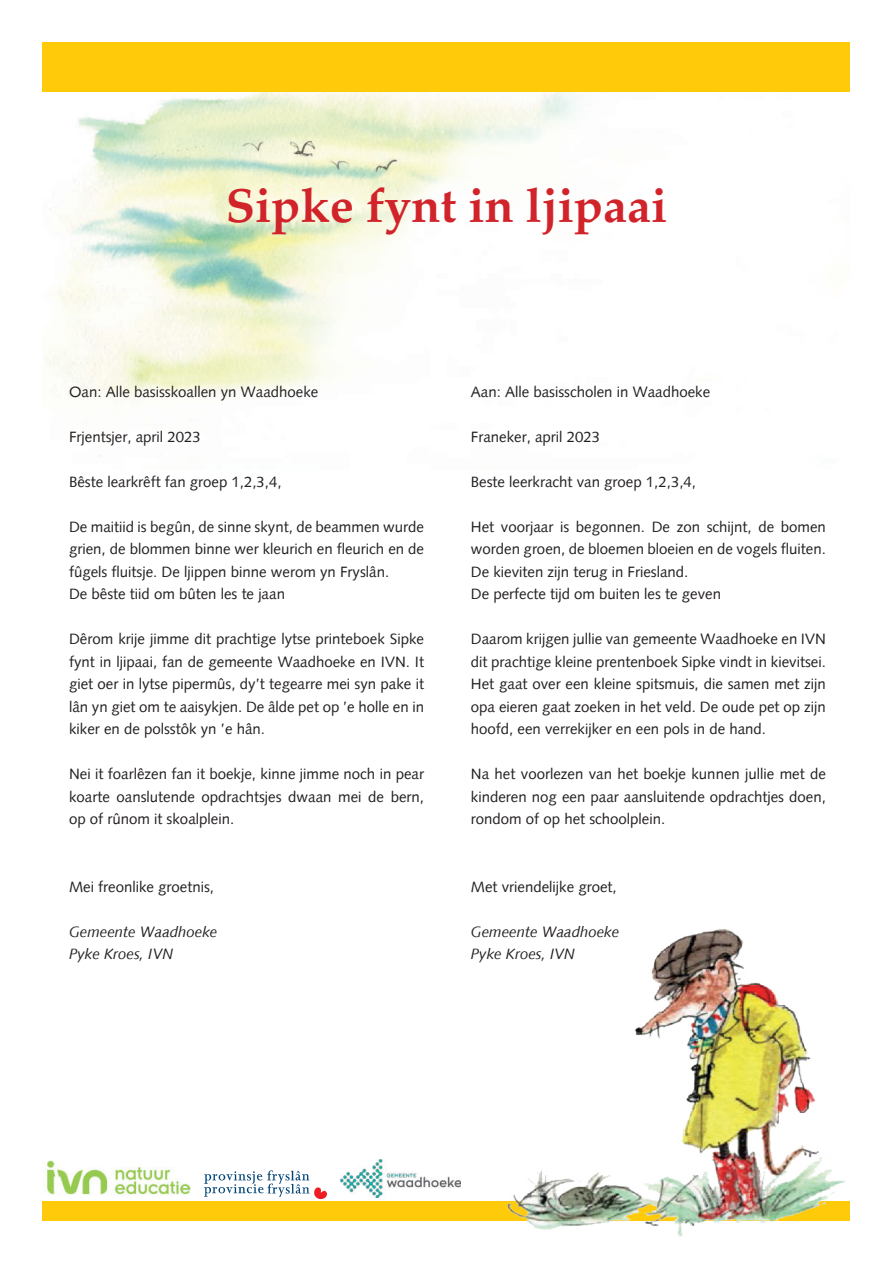
<style>
.page{position:relative;width:893px;height:1263px;background:#fff}
.page>*{position:absolute;margin:0;border:0;box-sizing:border-box;transform-origin:0 0}
.t1{font:700 48px "Palatino";color:#d1232a}
.t2{font:15px/22.5px "Syntax";color:#231f20;text-align:justify}
.t3{font:italic 15px/22.5px "Syntax";color:#231f20}
</style>
<div class="page">
<div style="left:43px;top:1200px;width:807px;height:20px;background:#feca0a"></div>
<img style="left:45px;top:92px;width:534px;height:365px">
<img style="left:480px;top:929px;width:370px;height:308px">
<div style="left:43px;top:43px;width:807px;height:49px;background:#feca0a"></div>
<img style="left:47px;top:1160px;width:143px;height:35px">
<svg style="left:204px;top:1170px;width:123px;height:29px"></svg>
<img style="left:341px;top:1159px;width:119px;height:39px">
<h1 class="t1" style="left:226px;top:165px;width:443px">Sipke fynt in ljipaai</h1>
<p class="t2" style="left:69px;top:381px;width:251px">Oan: Alle basisskoallen yn Waadhoeke</p>
<p class="t2" style="left:69px;top:426px;width:133px">Frjentsjer, april 2023</p>
<p class="t2" style="left:69px;top:471px;width:214px">Bêste learkrêft fan groep 1,2,3,4,</p>
<p class="t2" style="left:69px;top:516px;width:356px;text-align:left">De maitiid is begûn, de sinne skynt, de beammen wurde grien, de blommen binne wer kleurich en fleurich en de fûgels fluitsje. De ljippen binne werom yn Fryslân.<br>De bêste tiid om bûten les te jaan</p>
<p class="t2" style="left:69px;top:629px;width:356px">Dêrom krije jimme dit prachtige lytse printeboek Sipke fynt in ljipaai, fan de gemeente Waadhoeke en IVN. It giet oer in lytse pipermûs, dy’t tegearre mei syn pake it lân yn giet om te aaisykjen. De âlde pet op ’e holle en in kiker en de polsstôk yn ’e hân.</p>
<p class="t2" style="left:69px;top:764px;width:356px">Nei it foarlêzen fan it boekje, kinne jimme noch in pear koarte oanslutende opdrachtsjes dwaan mei de bern, op of rûnom it skoalplein.</p>
<p class="t2" style="left:69px;top:876px;width:147px">Mei freonlike groetnis,</p>
<p class="t3" style="left:69px;top:921px;width:150px">Gemeente Waadhoeke<br>Pyke Kroes, IVN</p>
<p class="t2" style="left:471px;top:381px;width:241px">Aan: Alle basisscholen in Waadhoeke</p>
<p class="t2" style="left:471px;top:426px;width:131px">Franeker, april 2023</p>
<p class="t2" style="left:471px;top:471px;width:227px">Beste leerkracht van groep 1,2,3,4,</p>
<p class="t2" style="left:471px;top:516px;width:356px;text-align:left">Het voorjaar is begonnen. De zon schijnt, de bomen worden groen, de bloemen bloeien en de vogels fluiten.<br>De kieviten zijn terug in Friesland.<br>De perfecte tijd om buiten les te geven</p>
<p class="t2" style="left:471px;top:629px;width:356px">Daarom krijgen jullie van gemeente Waadhoeke en IVN dit prachtige kleine prentenboek Sipke vindt in kievitsei.<br>Het gaat over een kleine spitsmuis, die samen met zijn opa eieren gaat zoeken in het veld. De oude pet op zijn hoofd, een verrekijker en een pols in de hand.</p>
<p class="t2" style="left:471px;top:764px;width:356px">Na het voorlezen van het boekje kunnen jullie met de kinderen nog een paar aansluitende opdrachtjes doen, rondom of op het schoolplein.</p>
<p class="t2" style="left:471px;top:876px;width:147px">Met vriendelijke groet,</p>
<p class="t3" style="left:471px;top:921px;width:150px">Gemeente Waadhoeke<br>Pyke Kroes, IVN</p>
</div>
